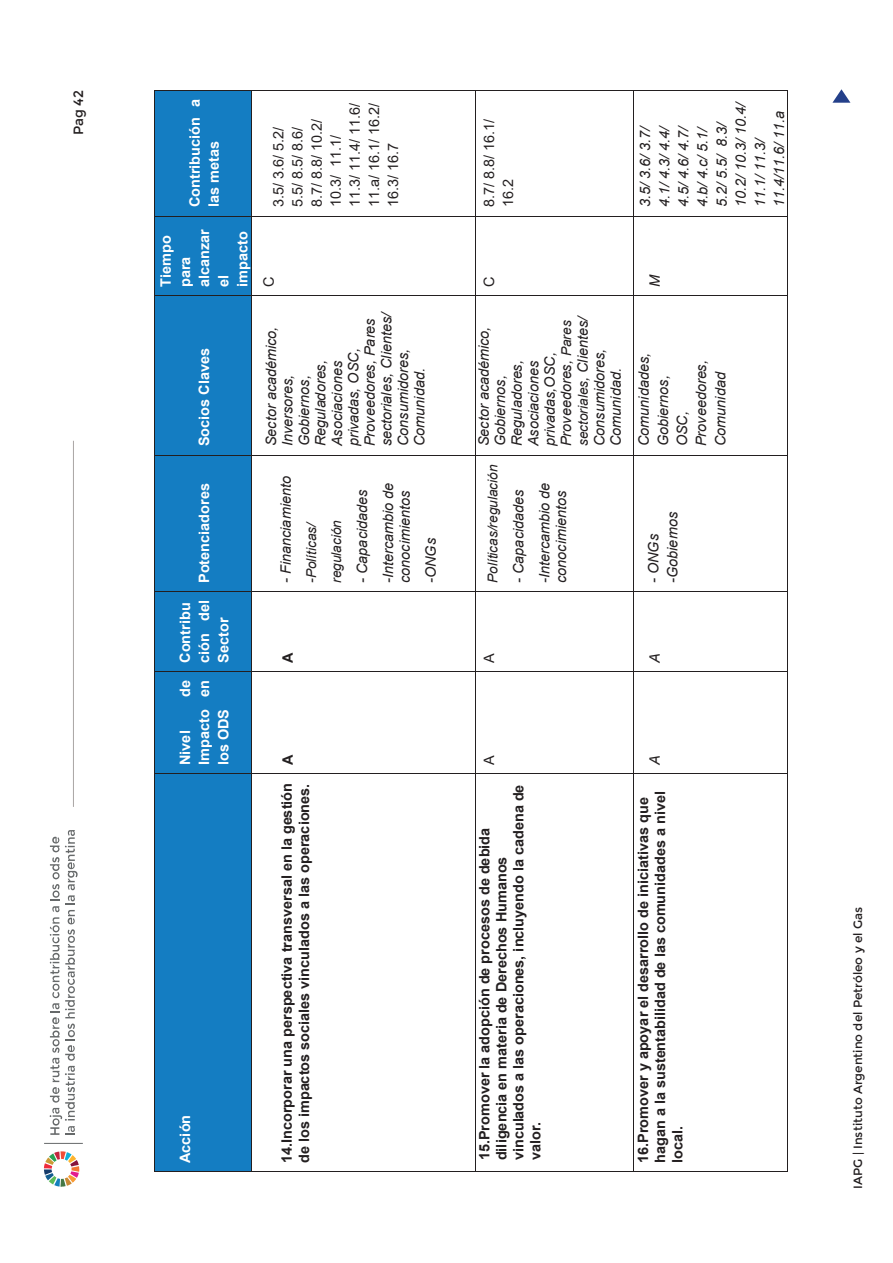
<style>
.page{position:relative;width:893px;height:1263px;background:#fff}
.page>*{position:absolute;margin:0;border:0;box-sizing:border-box;transform-origin:0 0}
.t1{font:italic 14.4px/16.5px "Arial";letter-spacing:.005em;color:#231f20}
.t2{font:700 14.4px/17.1px "Arial";color:#231f20}
.t3{font:700 14.4px/19.2px "Arial";color:#fff}
.t4{font:14.4px/19.2px "Arial";letter-spacing:.005em;color:#231f20}
.t5{font:italic 13.65px/25px "Arial";letter-spacing:-.005em;color:#231f20}
.t6{font:13.5px "Montserrat";color:#231f20}
.t7{font:12px "Montserrat";color:#231f20}
.s1{font-size:13.65px}
.s2{font-size:14.4px}
</style>
<div class="page">
<svg style="left:50px;top:830px;width:28px;height:305px"></svg>
<hr style="left:44px;top:1143px;width:39px;height:1px;background:#66696a">
<hr style="left:73px;top:441px;width:1px;height:366px;background:#a9a5a4">
<svg style="left:44px;top:1151px;width:35px;height:36px"></svg>
<div style="left:155px;top:774px;width:96px;height:397px;background:#147dc2"></div>
<div style="left:155px;top:672px;width:96px;height:101px;background:#147dc2"></div>
<div style="left:155px;top:592px;width:96px;height:79px;background:#147dc2"></div>
<div style="left:155px;top:455px;width:96px;height:136px;background:#147dc2"></div>
<div style="left:155px;top:296px;width:96px;height:159px;background:#147dc2"></div>
<div style="left:155px;top:216px;width:96px;height:79px;background:#147dc2"></div>
<div style="left:155px;top:91px;width:96px;height:125px;background:#147dc2"></div>
<hr style="left:154px;top:774px;width:1px;height:397px;background:#231f20">
<hr style="left:154px;top:672px;width:1px;height:101px;background:#231f20">
<hr style="left:154px;top:592px;width:1px;height:79px;background:#231f20">
<hr style="left:154px;top:455px;width:1px;height:136px;background:#231f20">
<hr style="left:154px;top:296px;width:1px;height:159px;background:#231f20">
<hr style="left:154px;top:216px;width:1px;height:79px;background:#231f20">
<hr style="left:154px;top:91px;width:1px;height:125px;background:#231f20">
<hr style="left:155px;top:1171px;width:96px;height:1px;background:#231f20">
<hr style="left:155px;top:773px;width:96px;height:1px;background:#231f20">
<hr style="left:155px;top:671px;width:96px;height:1px;background:#231f20">
<hr style="left:155px;top:591px;width:96px;height:1px;background:#231f20">
<hr style="left:155px;top:455px;width:96px;height:1px;background:#231f20">
<hr style="left:155px;top:295px;width:96px;height:1px;background:#231f20">
<hr style="left:155px;top:216px;width:96px;height:1px;background:#231f20">
<hr style="left:155px;top:90px;width:96px;height:1px;background:#231f20">
<hr style="left:251px;top:774px;width:1px;height:397px;background:#231f20">
<hr style="left:251px;top:672px;width:1px;height:101px;background:#231f20">
<hr style="left:251px;top:592px;width:1px;height:79px;background:#231f20">
<hr style="left:251px;top:455px;width:1px;height:136px;background:#231f20">
<hr style="left:251px;top:296px;width:1px;height:159px;background:#231f20">
<hr style="left:251px;top:216px;width:1px;height:79px;background:#231f20">
<hr style="left:251px;top:91px;width:1px;height:125px;background:#231f20">
<hr style="left:252px;top:1171px;width:223px;height:1px;background:#231f20">
<hr style="left:252px;top:773px;width:223px;height:1px;background:#231f20">
<hr style="left:252px;top:671px;width:223px;height:1px;background:#231f20">
<hr style="left:252px;top:591px;width:223px;height:1px;background:#231f20">
<hr style="left:252px;top:455px;width:223px;height:1px;background:#231f20">
<hr style="left:252px;top:295px;width:223px;height:1px;background:#231f20">
<hr style="left:252px;top:216px;width:223px;height:1px;background:#231f20">
<hr style="left:252px;top:90px;width:223px;height:1px;background:#231f20">
<hr style="left:475px;top:774px;width:1px;height:397px;background:#231f20">
<hr style="left:475px;top:672px;width:1px;height:101px;background:#231f20">
<hr style="left:475px;top:592px;width:1px;height:79px;background:#231f20">
<hr style="left:475px;top:455px;width:1px;height:136px;background:#231f20">
<hr style="left:475px;top:296px;width:1px;height:159px;background:#231f20">
<hr style="left:475px;top:216px;width:1px;height:79px;background:#231f20">
<hr style="left:475px;top:91px;width:1px;height:125px;background:#231f20">
<hr style="left:476px;top:1171px;width:158px;height:1px;background:#231f20">
<hr style="left:476px;top:773px;width:158px;height:1px;background:#231f20">
<hr style="left:476px;top:671px;width:158px;height:1px;background:#231f20">
<hr style="left:476px;top:591px;width:158px;height:1px;background:#231f20">
<hr style="left:476px;top:455px;width:158px;height:1px;background:#231f20">
<hr style="left:476px;top:295px;width:158px;height:1px;background:#231f20">
<hr style="left:476px;top:216px;width:158px;height:1px;background:#231f20">
<hr style="left:476px;top:90px;width:158px;height:1px;background:#231f20">
<hr style="left:634px;top:774px;width:1px;height:397px;background:#231f20">
<hr style="left:634px;top:672px;width:1px;height:101px;background:#231f20">
<hr style="left:634px;top:592px;width:1px;height:79px;background:#231f20">
<hr style="left:634px;top:455px;width:1px;height:136px;background:#231f20">
<hr style="left:634px;top:296px;width:1px;height:159px;background:#231f20">
<hr style="left:634px;top:216px;width:1px;height:79px;background:#231f20">
<hr style="left:634px;top:91px;width:1px;height:125px;background:#231f20">
<hr style="left:634px;top:1171px;width:153px;height:1px;background:#231f20">
<hr style="left:787px;top:774px;width:1px;height:397px;background:#231f20">
<hr style="left:634px;top:773px;width:153px;height:1px;background:#231f20">
<hr style="left:787px;top:672px;width:1px;height:101px;background:#231f20">
<hr style="left:634px;top:671px;width:153px;height:1px;background:#231f20">
<hr style="left:787px;top:592px;width:1px;height:79px;background:#231f20">
<hr style="left:634px;top:591px;width:153px;height:1px;background:#231f20">
<hr style="left:787px;top:455px;width:1px;height:136px;background:#231f20">
<hr style="left:634px;top:455px;width:153px;height:1px;background:#231f20">
<hr style="left:787px;top:296px;width:1px;height:159px;background:#231f20">
<hr style="left:634px;top:295px;width:153px;height:1px;background:#231f20">
<hr style="left:787px;top:216px;width:1px;height:79px;background:#231f20">
<hr style="left:634px;top:216px;width:153px;height:1px;background:#231f20">
<hr style="left:787px;top:91px;width:1px;height:125px;background:#231f20">
<hr style="left:634px;top:90px;width:153px;height:1px;background:#231f20">
<svg style="left:832px;top:89px;width:18px;height:14px"></svg>
<p class="t6" style="left:71px;top:135px;width:47px;rotate:-90deg">Pag 42</p>
<p class="t3" style="left:185px;top:207px;width:110px;rotate:-90deg">Contribución a las metas</p>
<p class="t3" style="left:156px;top:287px;width:60px;rotate:-90deg">Tiempo para alcanzar el impacto</p>
<p class="t3" style="left:195px;top:446px;width:100px;rotate:-90deg">Socios Claves</p>
<p class="t3" style="left:195px;top:583px;width:101px;rotate:-90deg">Potenciadores</p>
<p class="t3" style="left:176px;top:663px;width:64px;rotate:-90deg">Contribu ción del<br>Sector</p>
<p class="t3" style="left:176px;top:765px;width:87px;text-align:justify;text-indent:68px;rotate:-90deg">de Impacto en los ODS</p>
<p class="t3" style="left:176px;top:765px;width:36px;rotate:-90deg">Nivel</p>
<p class="t3" style="left:176px;top:1163px;width:50px;rotate:-90deg">Acción</p>
<p class="t4" style="left:269px;top:207px;width:106px;rotate:-90deg">3.5/ 3.6/ 5.2/<br>5.5/ 8.5/ 8.6/<br>8.7/ 8.8/ 10.2/<br>10.3/ 11.1/<br>11.3/ 11.4/ 11.6/<br>11.a/ 16.1/ 16.2/<br>16.3/ 16.7</p>
<p class="t4" style="left:259px;top:287px;width:12px;rotate:-90deg">C</p>
<p class="t1" style="left:263px;top:446px;width:138px;rotate:-90deg">Sector académico,<br>Inversores,<br>Gobiernos,<br>Reguladores,<br>Asociaciones privadas, OSC,<br>Proveedores, Pares sectoriales, Clientes/<br>Consumidores,<br>Comunidad.</p>
<p class="t1" style="left:278px;top:583px;width:108px;rotate:-90deg">- Financiamiento</p>
<p class="t5" style="left:299px;top:583px;width:64px;rotate:-90deg">-Políticas/ regulación</p>
<p class="t1" style="left:349px;top:583px;width:102px;line-height:26.2px;rotate:-90deg">- Capacidades -Intercambio de</p>
<p class="t1" style="left:392px;top:583px;width:94px;line-height:26px;rotate:-90deg">conocimientos -ONGs</p>
<p class="t2" style="left:279px;top:663px;width:12px;rotate:-90deg">A</p>
<p class="t2" style="left:279px;top:765px;width:12px;rotate:-90deg">A</p>
<p class="t2" style="left:278px;top:1163px;width:382px;rotate:-90deg">14.Incorporar una perspectiva transversal en la gestión de los impactos sociales vinculados a las operaciones.</p>
<p class="t4" style="left:479px;top:207px;width:90px;rotate:-90deg">8.7/ 8.8/ 16.1/<br>16.2</p>
<p class="t1" style="left:636px;top:207px;width:109px;line-height:19.2px;rotate:-90deg">3.5/ 3.6/ 3.7/<br>4.1/ 4.3/ 4.4/<br>4.5/ 4.6/ 4.7/<br>4.b/ 4.c/ 5.1/<br>5.2/ 5.5/ 8.3/<br>10.2/ 10.3/ 10.4/<br>11.1/ 11.3/<br>11.4/11.6/ 11.a</p>
<p class="t4" style="left:479px;top:287px;width:12px;rotate:-90deg">C</p>
<p class="t1" style="left:476px;top:446px;width:127px;rotate:-90deg">Sector académico,<br>Gobiernos,<br>Reguladores,<br>Asociaciones privadas,OSC,<br>Proveedores, <span class="s1">Pares</span></p>
<p class="t5" style="left:571px;top:446px;width:134px;rotate:-90deg">sectoriales<span class="s2">, Clientes/</span></p>
<p class="t1" style="left:591px;top:446px;width:99px;rotate:-90deg">Consumidores,<br>Comunidad.</p>
<p class="t5" style="left:480px;top:583px;width:120px;rotate:-90deg">Políticas/regulación</p>
<p class="t1" style="left:506px;top:583px;width:102px;line-height:26px;rotate:-90deg">- Capacidades -Intercambio de</p>
<p class="t1" style="left:553px;top:583px;width:94px;rotate:-90deg">conocimientos</p>
<p class="t1" style="left:647px;top:287px;width:14px;rotate:-90deg">M</p>
<p class="t1" style="left:634px;top:446px;width:95px;line-height:19.2px;rotate:-90deg">Comunidades,<br>Gobiernos,<br>OSC,<br>Proveedores,<br>Comunidad</p>
<p class="t1" style="left:644px;top:583px;width:73px;line-height:19.2px;rotate:-90deg">- ONGs -Gobiernos</p>
<p class="t4" style="left:479px;top:663px;width:11px;rotate:-90deg">A</p>
<p class="t1" style="left:647px;top:663px;width:11px;rotate:-90deg">A</p>
<p class="t4" style="left:479px;top:765px;width:11px;rotate:-90deg">A</p>
<p class="t2" style="left:476px;top:1160px;width:377px;rotate:-90deg">15.Promover la adopción de procesos de debida diligencia en materia de Derechos Humanos vinculados a las operaciones, incluyendo la cadena de valor.</p>
<p class="t1" style="left:647px;top:765px;width:11px;rotate:-90deg">A</p>
<p class="t2" style="left:635px;top:1163px;width:373px;rotate:-90deg">16.Promover y apoyar el desarrollo de iniciativas que hagan a la sustentabilidad de las comunidades a nivel local.</p>
<p class="t7" style="left:851px;top:1188px;width:283px;rotate:-90deg">IAPG | Instituto Argentino del Petróleo y el Gas</p>
</div>
